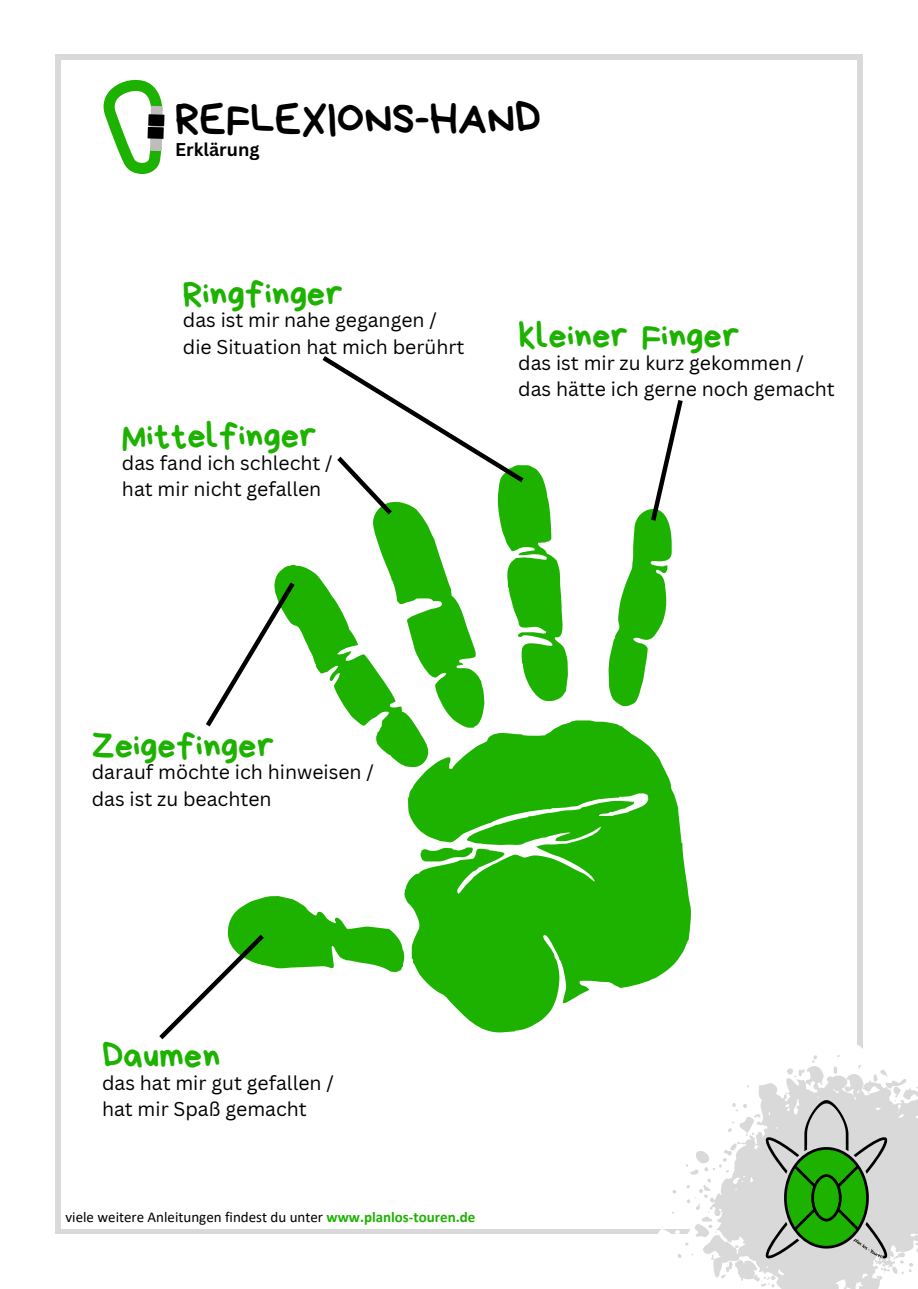
<style>
.page{position:relative;width:918px;height:1289px;background:#fff}
.page>*{position:absolute;margin:0;border:0;box-sizing:border-box;transform-origin:0 0}
.t1{font:45px "Bryndan Write";color:#000}
.t2{font:36.45px "Bryndan Write";color:#1db200}
.t3{font:19.5px/26.4px "Canva Sans";color:#000}
.t4{font:700 18px "Canva Sans";color:#000}
.t5{font:15px "Calibri";color:#000}
.s1{font-weight:700;color:#1db200}
</style>
<div class="page">
<div style="left:55px;top:54px;width:807px;height:1179px;background:#d9d9d9"></div>
<div style="left:61px;top:60px;width:796px;height:1167px;background:#fff"></div>
<svg style="left:672px;top:1054px;width:210px;height:234px"></svg>
<svg style="left:725px;top:1065px;width:193px;height:209px"></svg>
<svg style="left:103px;top:79px;width:61px;height:95px"></svg>
<svg style="left:228px;top:465px;width:462px;height:568px"></svg>
<svg style="left:159px;top:929px;width:110px;height:111px"></svg>
<svg style="left:206px;top:577px;width:93px;height:154px"></svg>
<svg style="left:318px;top:356px;width:211px;height:163px"></svg>
<svg style="left:648px;top:400px;width:38px;height:125px"></svg>
<p class="t1" style="left:175px;top:96px;width:367px">REFLEXIONS-HAND</p>
<h1 class="t4" style="left:175px;top:137px;width:86px">Erklärung</h1>
<h3 class="t2" style="left:183px;top:275px;width:162px">Ringfinger</h3>
<h6 class="t3" style="left:183px;top:306px;width:283px">das ist mir nahe gegangen / die Situation hat mich berührt</h6>
<p class="t2" style="left:518px;top:318px;width:223px">kleiner Finger</p>
<p class="t3" style="left:518px;top:349px;width:318px">das ist mir zu kurz gekommen / das hätte ich gerne noch gemacht</p>
<p class="t2" style="left:122px;top:418px;width:196px">Mittelfinger</p>
<p class="t3" style="left:122px;top:448px;width:212px">das fand ich schlecht / hat mir nicht gefallen</p>
<h2 class="t2" style="left:92px;top:728px;width:184px">Zeigefinger</h2>
<h4 class="t3" style="left:92px;top:758px;width:284px">darauf möchte ich hinweisen / das ist zu beachten</h4>
<h2 class="t2" style="left:102px;top:1038px;width:120px">Daumen</h2>
<h4 class="t3" style="left:102px;top:1068px;width:233px">das hat mir gut gefallen / hat mir Spaß gemacht</h4>
<h5 class="t5" style="left:66px;top:1210px;width:411px">viele weitere Anleitungen findest du unter <span class="s1">www.planlos-touren.de</span></h5>
</div>
